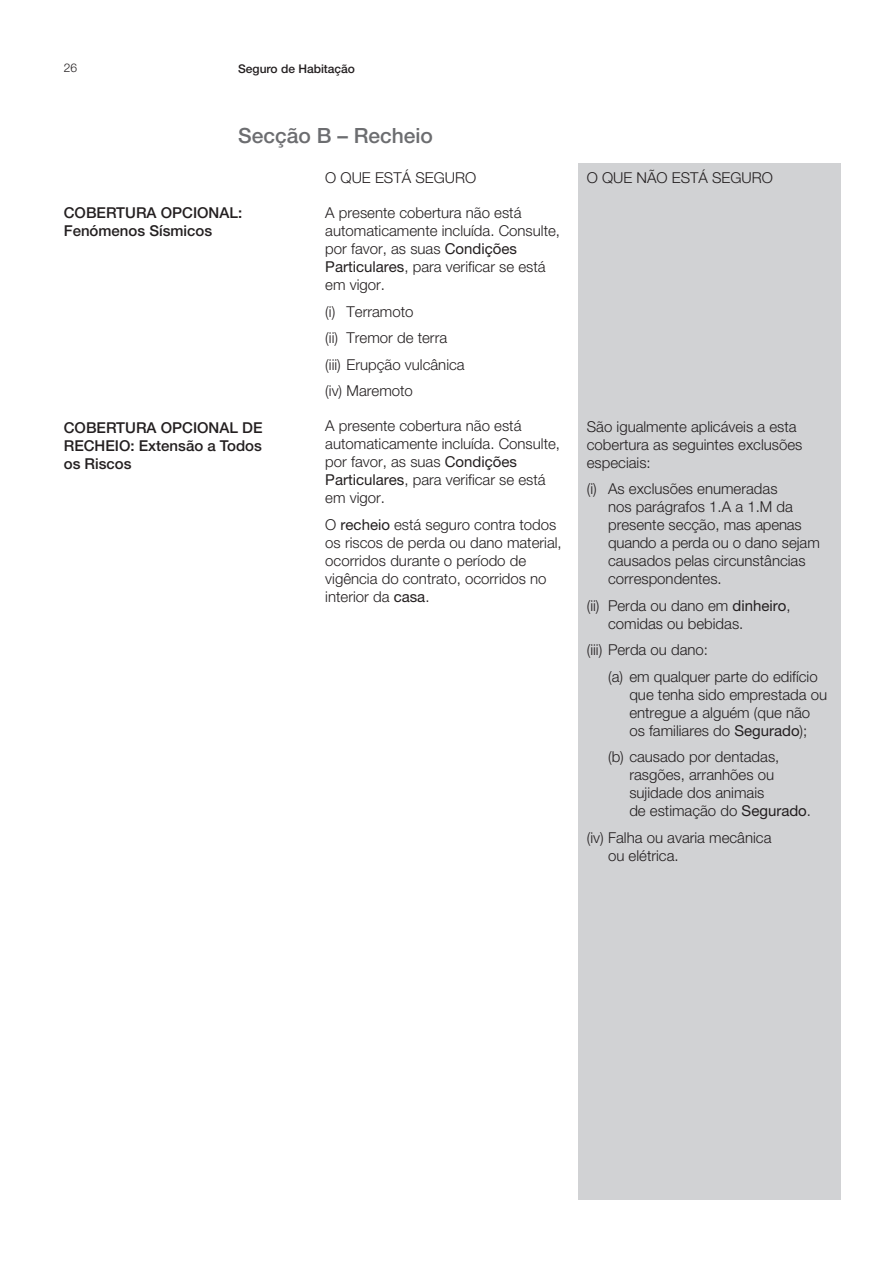
<style>
.page{position:relative;width:893px;height:1263px;background:#fff}
.page>*{position:absolute;margin:0;border:0;box-sizing:border-box;transform-origin:0 0}
.t1{font:500 21px "Helvetica Neue LT Std";color:#6c6d70}
.Body_Copy_title{font:300 15px/18px "Helvetica Neue LT Std";color:#231f20}
.Body_Copy_title-2{font:500 15px/18px "Helvetica Neue LT Std";color:#231f20}
.t2{font:500 12px "Helvetica Neue LT Std";color:#231f20}
.t3{font:300 12px "Helvetica Neue LT Std";color:#231f20}
.s1{font-weight:400}
</style>
<div class="page">
<div style="left:578px;top:163px;width:262px;height:1036px;background:#d1d2d4"></div>
<p class="t3" style="left:64px;top:61px;width:15px">26</p>
<p class="t2" style="left:238px;top:61px;width:118px">Seguro de Habitação</p>
<p class="t1" style="left:238px;top:123px;width:196px">Secção B – Recheio</p>
<p class="Body_Copy_title" style="left:325px;top:168px;width:152px">O QUE ESTÁ SEGURO</p>
<p class="Body_Copy_title" style="left:587px;top:168px;width:188px">O QUE NÃO ESTÁ SEGURO</p>
<p class="Body_Copy_title-2" style="left:64px;top:204px;width:180px">COBERTURA OPCIONAL:<br>Fenómenos Sísmicos</p>
<p class="Body_Copy_title" style="left:325px;top:203px;width:236px">A presente cobertura não está automaticamente incluída. Consulte, por favor, as suas <span class="s1">Condições<br>Particulares</span>, para verificar se está em vigor.</p>
<p class="Body_Copy_title" style="left:325px;top:302px;width:90px">(i) Terramoto</p>
<p class="Body_Copy_title" style="left:325px;top:328px;width:123px">(ii) Tremor de terra</p>
<p class="Body_Copy_title" style="left:325px;top:355px;width:141px">(iii) Erupção vulcânica</p>
<p class="Body_Copy_title" style="left:325px;top:381px;width:89px">(iv) Maremoto</p>
<p class="Body_Copy_title" style="left:325px;top:416px;width:236px">A presente cobertura não está automaticamente incluída. Consulte, por favor, as suas <span class="s1">Condições<br>Particulares</span>, para verificar se está em vigor.</p>
<p class="Body_Copy_title" style="left:325px;top:515px;width:238px">O <span class="s1">recheio</span> está seguro contra todos os riscos de perda ou dano material, ocorridos durante o período de vigência do contrato, ocorridos no interior da <span class="s1">casa</span>.</p>
<p class="Body_Copy_title" style="left:587px;top:417px;width:217px">São igualmente aplicáveis a esta cobertura as seguintes exclusões especiais:</p>
<p class="Body_Copy_title" style="left:608px;top:479px;width:213px;text-indent:-21px">(i) As exclusões enumeradas<br>nos parágrafos 1.A a 1.M da presente secção, mas apenas quando a perda ou o dano sejam causados pelas circunstâncias correspondentes.</p>
<p class="Body_Copy_title" style="left:608px;top:596px;width:184px;text-indent:-21px">(ii) Perda ou dano em <span class="s1">dinheiro</span>, comidas ou bebidas.</p>
<p class="Body_Copy_title" style="left:587px;top:640px;width:123px">(iii) Perda ou dano:</p>
<p class="Body_Copy_title" style="left:629px;top:667px;width:199px;text-indent:-21px">(a) em qualquer parte do edifício que tenha sido emprestada ou entregue a alguém (que não os familiares do <span class="s1">Segurado</span>);</p>
<p class="Body_Copy_title" style="left:629px;top:747px;width:183px;text-indent:-21px">(b) causado por dentadas, rasgões, arranhões ou sujidade dos animais<br>de estimação do <span class="s1">Segurado</span>.</p>
<p class="Body_Copy_title" style="left:608px;top:828px;width:165px;text-indent:-21px">(iv) Falha ou avaria mecânica ou elétrica.</p>
<p class="Body_Copy_title-2" style="left:64px;top:418px;width:200px;text-align:justify">COBERTURA OPCIONAL DE RECHEIO: Extensão a Todos os Riscos</p>
</div>
